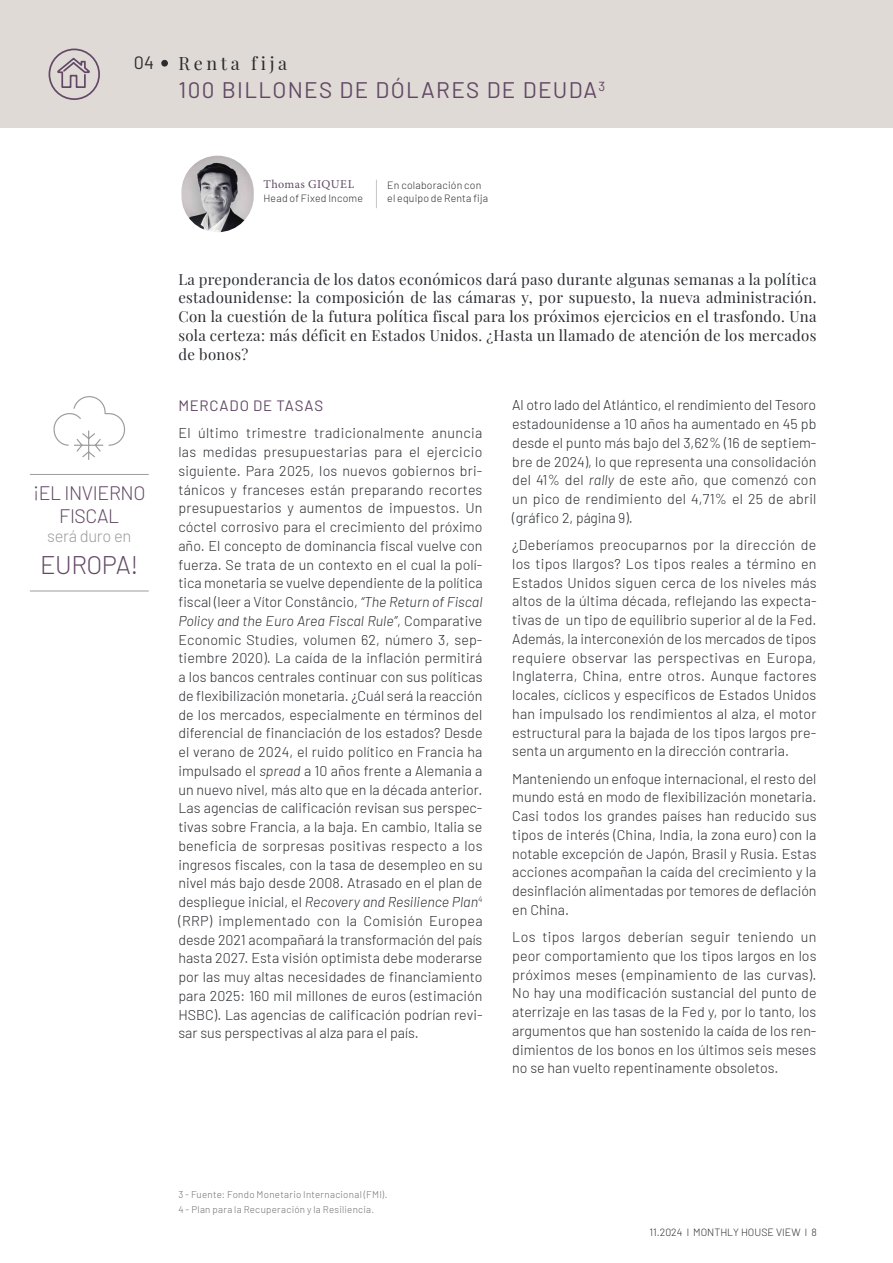
<style>
.page{position:relative;width:893px;height:1263px;background:#fff}
.page>*{position:absolute;margin:0;border:0;box-sizing:border-box;transform-origin:0 0}
.t1{font:300 25.5px "Barlow";letter-spacing:-.02em;color:#624865}
.t2{font:22.5px "Barlow";letter-spacing:.06em;color:#624865}
.t3{font:300 19.5px/22.5px "Barlow";letter-spacing:-.02em;color:#624865;text-align:center}
.t4{font:18px "Playfair Display";letter-spacing:.2em;color:#2a2c30}
.t5{font:18px "Barlow";color:#2a2c30}
.t6{font:300 16.5px "Barlow";letter-spacing:-.02em;color:#9d9d9c}
.t7{font:15px/18.8px "Playfair Display";letter-spacing:.02em;color:#2a2c30;text-align:justify}
.t8{font:15px "Barlow";letter-spacing:.06em;color:#624865}
.t9{font:300 14.25px/18.8px "Barlow";color:#2a2c30;text-align:justify}
.t10{font:12px "Minion Pro";letter-spacing:.035em;color:#624865}
.t11{font:300 10.5px/12.8px "Barlow";letter-spacing:.015em;color:#2a2c30}
.t12{font:300 9.75px/15px "Barlow";letter-spacing:.03em;color:#706f6f}
.s1{font-style:italic}
</style>
<div class="page">
<div style="left:0;top:0;width:893px;height:128px;background:#dfdad5"></div>
<div style="left:161px;top:60px;width:7px;height:7px;background:#2a2c30;border-radius:50%"></div>
<img style="left:181px;top:156px;width:73px;height:76px;border-radius:36px">
<svg style="left:376px;top:180px;width:1px;height:28px"></svg>
<hr style="left:30px;top:474px;width:119px;height:1px;background:#9d9d9c">
<hr style="left:30px;top:591px;width:119px;height:1px;background:#9d9d9c">
<svg style="left:53px;top:396px;width:72px;height:64px"></svg>
<svg style="left:48px;top:48px;width:52px;height:52px"></svg>
<p class="t5" style="left:134px;top:50px;width:22px">04</p>
<p class="t4" style="left:179px;top:49px;width:110px">Renta fija</p>
<h2 class="t2" style="left:179px;top:74px;width:428px">100 BILLONES DE DÓLARES DE DEUDA<sup>3</sup></h2>
<p class="t10" style="left:264px;top:176px;width:92px">Thomas GIQUEL</p>
<p class="t11" style="left:264px;top:191px;width:101px">Head of Fixed Income</p>
<p class="t11" style="left:387px;top:178px;width:102px">En colaboración con el equipo de Renta fija</p>
<h3 class="t3" style="left:33px;top:481px;width:114px">¡EL INVIERNO<br>FISCAL</h3>
<p class="t6" style="left:47px;top:525px;width:85px">será duro en</p>
<h1 class="t1" style="left:40px;top:546px;width:100px">EUROPA!</h1>
<p class="t7" style="left:178px;top:268px;width:640px">La preponderancia de los datos económicos dará paso durante algunas semanas a la política estadounidense: la composición de las cámaras y, por supuesto, la nueva administración.<br>Con la cuestión de la futura política fiscal para los próximos ejercicios en el trasfondo. Una sola certeza: más déficit en Estados Unidos. ¿Hasta un llamado de atención de los mercados de bonos?</p>
<p class="t8" style="left:178px;top:395px;width:146px">MERCADO DE TASAS</p>
<p class="t9" style="left:178px;top:423px;width:306px">El último trimestre tradicionalmente anuncia las medidas presupuestarias para el ejercicio siguiente. Para 2025, los nuevos gobiernos bri&shy;tánicos y franceses están preparando recortes presupuestarios y aumentos de impuestos. Un cóctel corrosivo para el crecimiento del próximo año. El concepto de dominancia fiscal vuelve con fuerza. Se trata de un contexto en el cual la polí&shy;tica monetaria se vuelve dependiente de la política fiscal (leer a Vítor Constâncio, <span class="s1">“The Return of Fiscal Policy and the Euro Area Fiscal Rule”</span>, Comparative Economic Studies, volumen 62, número 3, sep&shy;tiembre 2020). La caída de la inflación permitirá a los bancos centrales continuar con sus políticas de flexibilización monetaria. ¿Cuál será la reacción de los mercados, especialmente en términos del diferencial de financiación de los estados? Desde el verano de 2024, el ruido político en Francia ha impulsado el <span class="s1">spread</span> a 10 años frente a Alemania a un nuevo nivel, más alto que en la década anterior.<br>Las agencias de calificación revisan sus perspec&shy;tivas sobre Francia, a la baja. En cambio, Italia se beneficia de sorpresas positivas respecto a los ingresos fiscales, con la tasa de desempleo en su nivel más bajo desde 2008. Atrasado en el plan de despliegue inicial, el <span class="s1">Recovery and Resilience Plan</span><sup>4 </sup>(RRP) implementado con la Comisión Europea desde 2021 acompañará la transformación del país hasta 2027. Esta visión optimista debe moderarse por las muy altas necesidades de financiamiento para 2025: 160 mil millones de euros (estimación HSBC). Las agencias de calificación podrían revi&shy;sar sus perspectivas al alza para el país.</p>
<p class="t9" style="left:512px;top:395px;width:306px">Al otro lado del Atlántico, el rendimiento del Tesoro estadounidense a 10 años ha aumentado en 45 pb desde el punto más bajo del 3,62% (16 de septiem&shy;bre de 2024), lo que representa una consolidación del 41% del <span class="s1">rally</span> de este año, que comenzó con un pico de rendimiento del 4,71% el 25 de abril (gráfico 2, página 9).</p>
<p class="t9" style="left:512px;top:534px;width:306px">¿Deberíamos preocuparnos por la dirección de los tipos llargos? Los tipos reales a término en Estados Unidos siguen cerca de los niveles más altos de la última década, reflejando las expecta&shy;tivas de un tipo de equilibrio superior al de la Fed.<br>Además, la interconexión de los mercados de tipos requiere observar las perspectivas en Europa, Inglaterra, China, entre otros. Aunque factores locales, cíclicos y específicos de Estados Unidos han impulsado los rendimientos al alza, el motor estructural para la bajada de los tipos largos pre&shy;senta un argumento en la dirección contraria.</p>
<p class="t9" style="left:512px;top:768px;width:306px">Manteniendo un enfoque internacional, el resto del mundo está en modo de flexibilización monetaria.<br>Casi todos los grandes países han reducido sus tipos de interés (China, India, la zona euro) con la notable excepción de Japón, Brasil y Rusia. Estas acciones acompañan la caída del crecimiento y la desinflación alimentadas por temores de deflación en China.</p>
<p class="t9" style="left:512px;top:927px;width:306px">Los tipos largos deberían seguir teniendo un peor comportamiento que los tipos largos en los próximos meses (empinamiento de las curvas).<br>No hay una modificación sustancial del punto de aterrizaje en las tasas de la Fed y, por lo tanto, los argumentos que han sostenido la caída de los ren&shy;dimientos de los bonos en los últimos seis meses no se han vuelto repentinamente obsoletos.</p>
<p class="t12" style="left:178px;top:1186px;width:211px">3 - Fuente: Fondo Monetario Internacional (FMI).<br>4 - Plan para la Recuperación y la Resiliencia.</p>
<p class="t11" style="left:649px;top:1225px;width:169px">11.2024 l MONTHLY HOUSE VIEW l 8</p>
</div>
